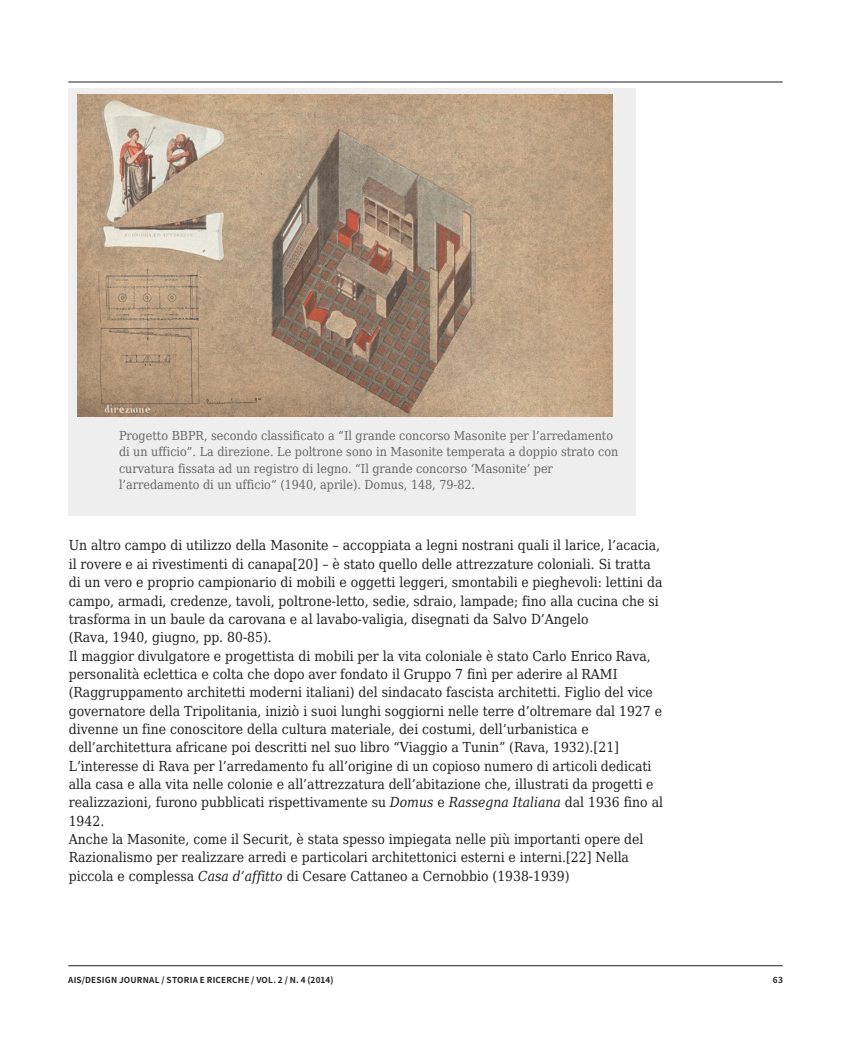
<style>
.page{position:relative;width:851px;height:1063px;background:#fff}
.page>*{position:absolute;margin:0;border:0;box-sizing:border-box;transform-origin:0 0}
.t1{font:13.8px/18.3px "DejaVu Serif Condensed";color:#231f20}
.t2{font:12.45px/16.5px "DejaVu Serif Condensed";color:#666}
.t3{font:700 8.25px "Noto Sans SC";letter-spacing:.025em;color:#231f20}
.s1{font-style:italic}
</style>
<div class="page">
<hr style="left:68px;top:82px;width:714px;height:1px;background:#231f20">
<hr style="left:68px;top:965px;width:714px;height:1px;background:#231f20">
<div style="left:68px;top:88px;width:567px;height:427px;background:#eee"></div>
<img style="left:78px;top:94px;width:534px;height:323px">
<p class="t2" style="left:119px;top:427px;width:500px">Progetto BBPR, secondo classificato a “Il grande concorso Masonite per l’arredamento di un ufficio”. La direzione. Le poltrone sono in Masonite temperata a doppio strato con curvatura fissata ad un registro di legno. “Il grande concorso ‘Masonite’ per l’arredamento di un ufficio” (1940, aprile). Domus, 148, 79-82.</p>
<p class="t1" style="left:69px;top:536px;width:595px">Un altro campo di utilizzo della Masonite – accoppiata a legni nostrani quali il larice, l’acacia, il rovere e ai rivestimenti di canapa[20] – è stato quello delle attrezzature coloniali. Si tratta di un vero e proprio campionario di mobili e oggetti leggeri, smontabili e pieghevoli: lettini da campo, armadi, credenze, tavoli, poltrone-letto, sedie, sdraio, lampade; fino alla cucina che si trasforma in un baule da carovana e al lavabo-valigia, disegnati da Salvo D’Angelo<br>(Rava, 1940, giugno, pp. 80-85).<br>Il maggior divulgatore e progettista di mobili per la vita coloniale è stato Carlo Enrico Rava, personalità eclettica e colta che dopo aver fondato il Gruppo 7 finì per aderire al RAMI (Raggruppamento architetti moderni italiani) del sindacato fascista architetti. Figlio del vice governatore della Tripolitania, iniziò i suoi lunghi soggiorni nelle terre d’oltremare dal 1927 e divenne un fine conoscitore della cultura materiale, dei costumi, dell’urbanistica e dell’architettura africane poi descritti nel suo libro “Viaggio a Tunin” (Rava, 1932).[21] L’interesse di Rava per l’arredamento fu all’origine di un copioso numero di articoli dedicati alla casa e alla vita nelle colonie e all’attrezzatura dell’abitazione che, illustrati da progetti e realizzazioni, furono pubblicati rispettivamente su <span class="s1">Domus</span> e <span class="s1">Rassegna Italiana</span> dal 1936 fino al 1942.<br>Anche la Masonite, come il Securit, è stata spesso impiegata nelle più importanti opere del Razionalismo per realizzare arredi e particolari architettonici esterni e interni.[22] Nella piccola e complessa <span class="s1">Casa d’affitto</span> di Cesare Cattaneo a Cernobbio (1938-1939)</p>
<p class="t3" style="left:68px;top:975px;width:267px">AIS/DESIGN JOURNAL / STORIA E RICERCHE / VOL. 2 / N. 4 (2014)</p>
<p class="t3" style="left:772px;top:975px;width:11px">63</p>
</div>
